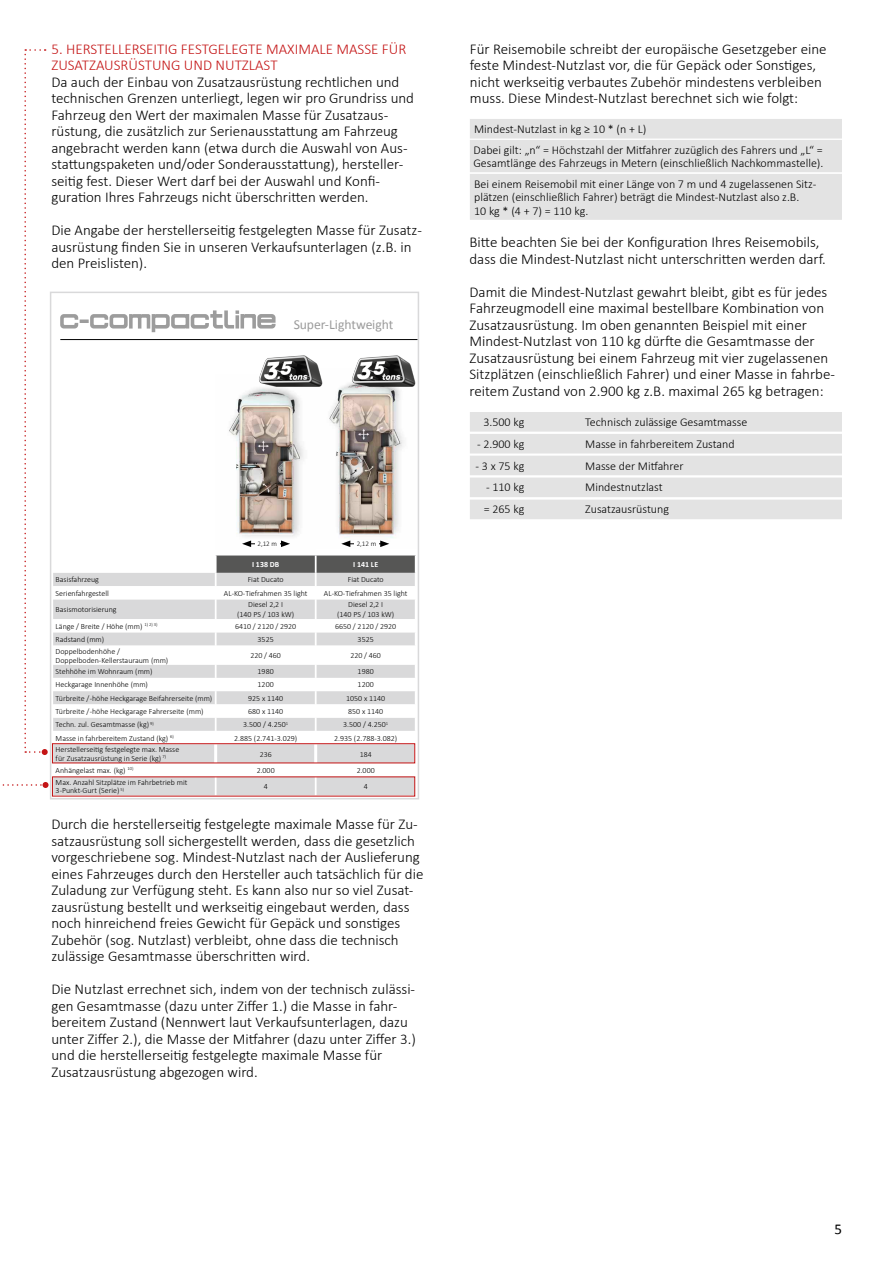
<style>
.page{position:relative;width:893px;height:1263px;background:#fff}
.page>*{position:absolute;margin:0;border:0;box-sizing:border-box;transform-origin:0 0}
.t1{font:300 15px/16.5px "Calibri";color:#000}
.t2{font:300 15px/16.5px "Calibri";color:#c41415}
.t3{font:15px "Calibri";color:#000}
.t4{font:13.65px "Calibri";letter-spacing:-.01em;color:#9c9c9c}
.t5{font:300 12px/21.9px "Calibri";color:#000}
.t6{font:300 7.95px/8.9px "Calibri";color:#000}
.t7{font:700 7.95px "Calibri";color:#fff}
.t8{font:300 7.8px "Calibri";color:#000}
.t9{font:300 7.05px "Calibri";color:#000}
</style>
<div class="page">
<div style="left:470px;top:412px;width:372px;height:20px;background:#e3e3e3"></div>
<div style="left:470px;top:434px;width:372px;height:19px;background:#e3e3e3"></div>
<div style="left:470px;top:456px;width:372px;height:19px;background:#e3e3e3"></div>
<div style="left:470px;top:477px;width:372px;height:20px;background:#e3e3e3;border:2px solid #e3e3e3"></div>
<div style="left:470px;top:500px;width:372px;height:19px;background:#e3e3e3"></div>
<div style="left:470px;top:174px;width:372px;height:46px;background:#e3e3e3"></div>
<div style="left:470px;top:140px;width:372px;height:32px;background:#e3e3e3"></div>
<div style="left:470px;top:119px;width:372px;height:20px;background:#e3e3e3;border:2px solid #e3e3e3"></div>
<svg style="left:2px;top:49px;width:415px;height:746px"></svg>
<img style="left:255px;top:352px;width:71px;height:39px">
<img style="left:348px;top:352px;width:71px;height:39px">
<p class="t2" style="left:51px;top:40px;width:356px">5. HERSTELLERSEITIG FESTGELEGTE MAXIMALE MASSE FÜR<br>ZUSATZAUSRÜSTUNG UND NUTZLAST</p>
<p class="t1" style="left:51px;top:73px;width:364px">Da auch der Einbau von Zusatzausrüstung rechtlichen und technischen Grenzen unterliegt, legen wir pro Grundriss und Fahrzeug den Wert der maximalen Masse für Zusatzaus&shy;rüstung, die zusätzlich zur Serienausstattung am Fahrzeug angebracht werden kann (etwa durch die Auswahl von Aus&shy;stattungspaketen und/oder Sonderausstattung), hersteller&shy;seitig fest. Dieser Wert darf bei der Auswahl und Konfi&shy;guration Ihres Fahrzeugs nicht überschritten werden.</p>
<p class="t1" style="left:51px;top:222px;width:372px">Die Angabe der herstellerseitig festgelegten Masse für Zusatz&shy;ausrüstung finden Sie in unseren Verkaufsunterlagen (z.B. in den Preislisten).</p>
<p class="t4" style="left:294px;top:314px;width:101px">Super-Lightweight</p>
<p class="t9" style="left:257px;top:539px;width:21px">2,12 m</p>
<p class="t9" style="left:357px;top:539px;width:21px">2,12 m</p>
<p class="t7" style="left:252px;top:559px;width:29px">I 138 DB</p>
<p class="t7" style="left:353px;top:559px;width:27px">I 141 LE</p>
<p class="t6" style="left:56px;top:575px;width:45px">Basisfahrzeug</p>
<p class="t6" style="left:248px;top:575px;width:38px">Fiat Ducato</p>
<p class="t6" style="left:348px;top:575px;width:38px">Fiat Ducato</p>
<p class="t6" style="left:56px;top:589px;width:55px">Serienfahrgestell</p>
<p class="t6" style="left:224px;top:589px;width:85px">AL-KO-Tiefrahmen 35 light</p>
<p class="t6" style="left:324px;top:589px;width:85px">AL-KO-Tiefrahmen 35 light</p>
<p class="t6" style="left:56px;top:605px;width:62px">Basismotorisierung</p>
<p class="t6" style="left:237px;top:600px;width:59px;line-height:9.6px;text-align:center">Diesel 2,2 I<br>(140 PS / 103 kW)</p>
<p class="t6" style="left:337px;top:600px;width:59px;line-height:9.6px;text-align:center">Diesel 2,2 I<br>(140 PS / 103 kW)</p>
<p class="t6" style="left:56px;top:621px;width:103px">Länge / Breite / Höhe (mm) <sup>1)</sup> <sup>2)</sup> <sup>3)</sup></p>
<p class="t6" style="left:235px;top:621px;width:63px">6410 / 2120 / 2920</p>
<p class="t6" style="left:335px;top:621px;width:63px">6650 / 2120 / 2920</p>
<p class="t6" style="left:56px;top:635px;width:50px">Radstand (mm)</p>
<p class="t6" style="left:258px;top:635px;width:18px">3525</p>
<p class="t6" style="left:358px;top:635px;width:18px">3525</p>
<p class="t6" style="left:56px;top:646px;width:114px">Doppelbodenhöhe /<br>Doppelboden-Kellerstauraum (mm)</p>
<p class="t6" style="left:250px;top:651px;width:32px">220 / 460</p>
<p class="t6" style="left:350px;top:651px;width:32px">220 / 460</p>
<p class="t6" style="left:56px;top:667px;width:98px">Stehhöhe im Wohnraum (mm)</p>
<p class="t6" style="left:258px;top:667px;width:18px">1980</p>
<p class="t6" style="left:358px;top:667px;width:18px">1980</p>
<p class="t6" style="left:56px;top:680px;width:94px">Heckgarage Innenhöhe (mm)</p>
<p class="t6" style="left:258px;top:680px;width:18px">1200</p>
<p class="t6" style="left:358px;top:680px;width:18px">1200</p>
<p class="t6" style="left:56px;top:694px;width:158px">Türbreite / -höhe Heckgarage Beifahrerseite (mm)</p>
<p class="t6" style="left:248px;top:694px;width:37px">925 x 1140</p>
<p class="t6" style="left:346px;top:694px;width:41px">1050 x 1140</p>
<p class="t6" style="left:56px;top:707px;width:150px">Türbreite / -höhe Heckgarage Fahrerseite (mm)</p>
<p class="t6" style="left:248px;top:707px;width:37px">680 x 1140</p>
<p class="t6" style="left:348px;top:707px;width:37px">850 x 1140</p>
<p class="t6" style="left:56px;top:720px;width:100px">Techn. zul. Gesamtmasse (kg) <sup>9)</sup></p>
<p class="t6" style="left:243px;top:720px;width:46px">3.500 / 4.250<sup>1</sup></p>
<p class="t6" style="left:343px;top:720px;width:46px">3.500 / 4.250<sup>1</sup></p>
<p class="t6" style="left:56px;top:733px;width:120px">Masse in fahrbereitem Zustand (kg) <sup>6)</sup></p>
<p class="t6" style="left:234px;top:733px;width:65px">2.885 (2.741-3.029)</p>
<p class="t6" style="left:334px;top:733px;width:65px">2.935 (2.788-3.082)</p>
<p class="t6" style="left:56px;top:745px;width:125px">Herstellerseitig festgelegte max. Masse für Zusatzausrüstung in Serie (kg) <sup>7)</sup></p>
<p class="t8" style="left:260px;top:749px;width:13px">236</p>
<p class="t8" style="left:360px;top:749px;width:13px">184</p>
<p class="t6" style="left:56px;top:766px;width:79px">Anhängelast max. (kg) <sup>10)</sup></p>
<p class="t6" style="left:257px;top:766px;width:20px">2.000</p>
<p class="t6" style="left:357px;top:766px;width:20px">2.000</p>
<p class="t6" style="left:56px;top:777px;width:133px">Max. Anzahl Sitzplätze im Fahrbetrieb mit<br>3-Punkt-Gurt (Serie) <sup>5)</sup></p>
<p class="t6" style="left:264px;top:782px;width:6px">4</p>
<p class="t6" style="left:364px;top:782px;width:6px">4</p>
<p class="t1" style="left:51px;top:816px;width:373px">Durch die herstellerseitig festgelegte maximale Masse für Zu&shy;satzausrüstung soll sichergestellt werden, dass die gesetzlich vorgeschriebene sog. Mindest-Nutzlast nach der Auslieferung eines Fahrzeuges durch den Hersteller auch tatsächlich für die Zuladung zur Verfügung steht. Es kann also nur so viel Zusat&shy;zausrüstung bestellt und werkseitig eingebaut werden, dass noch hinreichend freies Gewicht für Gepäck und sonstiges Zubehör (sog. Nutzlast) verbleibt, ohne dass die technisch zulässige Gesamtmasse überschritten wird.</p>
<p class="t1" style="left:51px;top:981px;width:366px">Die Nutzlast errechnet sich, indem von der technisch zulässi&shy;gen Gesamtmasse (dazu unter Ziffer 1.) die Masse in fahr&shy;bereitem Zustand (Nennwert laut Verkaufsunterlagen, dazu unter Ziffer 2.), die Masse der Mitfahrer (dazu unter Ziffer 3.) und die herstellerseitig festgelegte maximale Masse für Zusatzausrüstung abgezogen wird.</p>
<p class="t1" style="left:470px;top:40px;width:358px">Für Reisemobile schreibt der europäische Gesetzgeber eine feste Mindest-Nutzlast vor, die für Gepäck oder Sonstiges, nicht werkseitig verbautes Zubehör mindestens verbleiben muss. Diese Mindest-Nutzlast berechnet sich wie folgt:</p>
<p class="t5" style="left:474px;top:117px;width:174px">Mindest-Nutzlast in kg ≥ 10 * (n + L)</p>
<p class="t5" style="left:473px;top:143px;width:352px;line-height:13.5px">Dabei gilt: „n“ = Höchstzahl der Mitfahrer zuzüglich des Fahrers und „L“ =<br>Gesamtlänge des Fahrzeugs in Metern (einschließlich Nachkommastelle).</p>
<p class="t5" style="left:474px;top:177px;width:344px;line-height:13.5px">Bei einem Reisemobil mit einer Länge von 7 m und 4 zugelassenen Sitz&shy;plätzen (einschließlich Fahrer) beträgt die Mindest-Nutzlast also z.B.<br>10 kg * (4 + 7) = 110 kg.</p>
<p class="t1" style="left:469px;top:234px;width:358px">Bitte beachten Sie bei der Konfiguration Ihres Reisemobils, dass die Mindest-Nutzlast nicht unterschritten werden darf.</p>
<p class="t1" style="left:469px;top:283px;width:367px">Damit die Mindest-Nutzlast gewahrt bleibt, gibt es für jedes Fahrzeugmodell eine maximal bestellbare Kombination von Zusatzausrüstung. Im oben genannten Beispiel mit einer Mindest-Nutzlast von 110 kg dürfte die Gesamtmasse der Zusatzausrüstung bei einem Fahrzeug mit vier zugelassenen Sitzplätzen (einschließlich Fahrer) und einer Masse in fahrbe&shy;reitem Zustand von 2.900 kg z.B. maximal 265 kg betragen:</p>
<p class="t5" style="left:483px;top:411px;width:42px">3.500 kg</p>
<p class="t5" style="left:477px;top:433px;width:49px">- 2.900 kg</p>
<p class="t5" style="left:476px;top:454px;width:50px">- 3 x 75 kg</p>
<p class="t5" style="left:484px;top:476px;width:42px">- 110 kg = 265 kg</p>
<p class="t5" style="left:585px;top:411px;width:164px">Technisch zulässige Gesamtmasse<br>Masse in fahrbereitem Zustand<br>Masse der Mitfahrer<br>Mindestnutzlast<br>Zusatzausrüstung</p>
<p class="t3" style="left:834px;top:1218px;width:9px">5</p>
</div>
